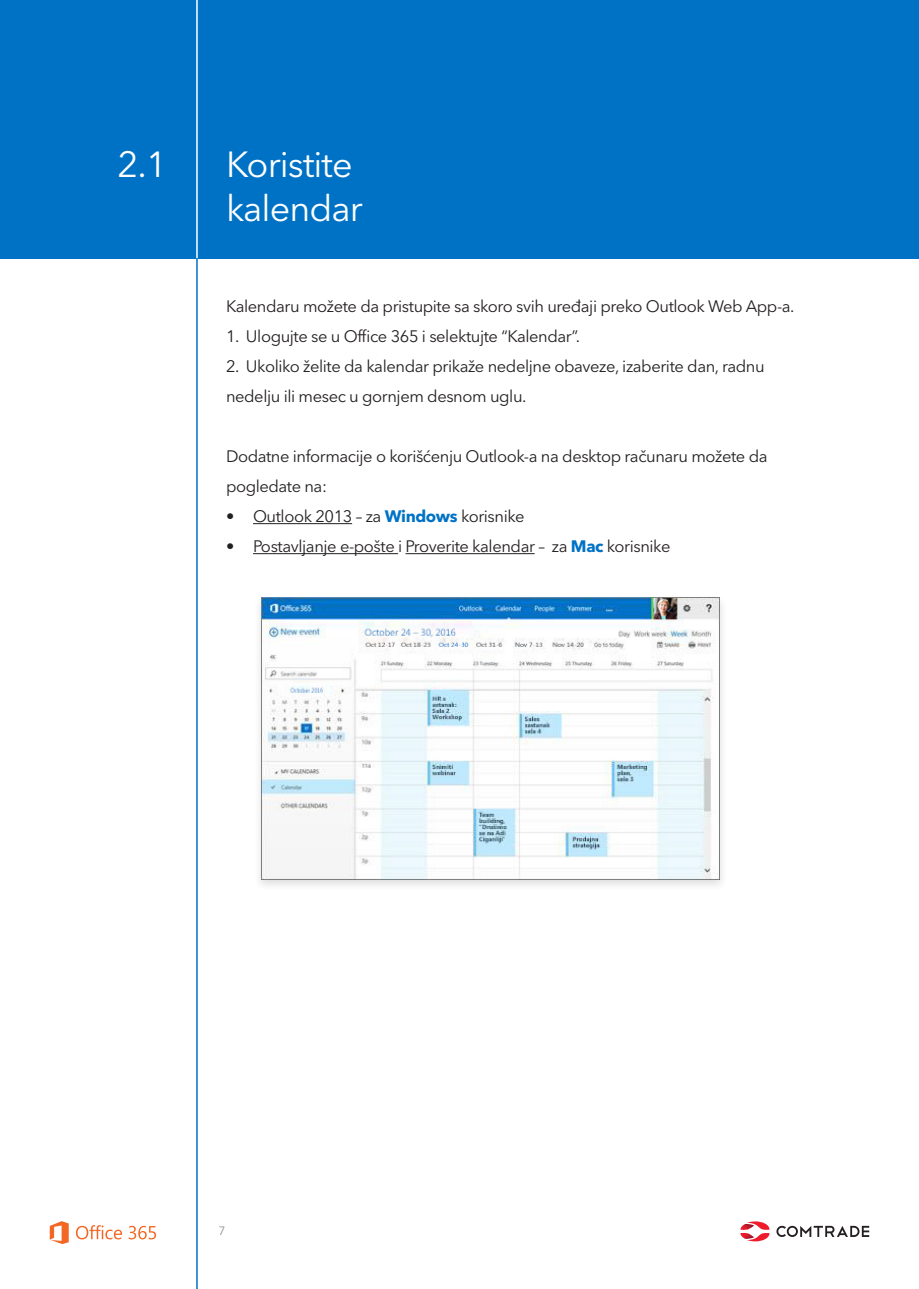
<style>
.page{position:relative;width:919px;height:1289px;background:#fff}
.page>*{position:absolute;margin:0;border:0;box-sizing:border-box;transform-origin:0 0}
.t1{font:36px/43.2px "Avenir Next LT Pro";letter-spacing:-.025em;color:#fff}
.t2{font:16.5px/30px "Avenir Next LT Pro";letter-spacing:-.025em;color:#231f20}
.t3{font:12px "Avenir Next LT Pro";color:#8f9194}
.s1{font-weight:700;color:#0072c5}
</style>
<div class="page">
<svg style="left:50px;top:1221px;width:19px;height:22px"></svg>
<svg style="left:76px;top:1225px;width:46px;height:14px"></svg>
<svg style="left:129px;top:1225px;width:27px;height:14px"></svg>
<svg style="left:776px;top:1225px;width:93px;height:11px"></svg>
<svg style="left:740px;top:1221px;width:29px;height:20px"></svg>
<div style="left:0;top:0;width:918px;height:258px;background:#0072c5"></div>
<hr style="left:253px;top:523px;width:99px;height:1px;background:#231f20">
<hr style="left:253px;top:553px;width:145px;height:1px;background:#231f20">
<hr style="left:405px;top:553px;width:129px;height:1px;background:#231f20">
<hr style="left:196px;top:0;width:2px;height:1288px;background:#0072c5">
<hr style="left:196px;top:0;width:2px;height:258px;background:#fff">
<div style="left:253px;top:593px;width:475px;height:298px;background:#231f20;opacity:.15"></div>
<img style="left:261px;top:597px;width:458px;height:282px">
<h1 class="t1" style="left:118px;top:143px;width:51px">2.1</h1>
<h1 class="t1" style="left:226px;top:143px;width:138px">Koristite kalendar</h1>
<p class="t2" style="left:226px;top:291px;width:570px">Kalendaru možete da pristupite sa skoro svih uređaji preko Outlook Web App-a.</p>
<p class="t2" style="left:226px;top:321px;width:355px">1. Ulogujte se u Office 365 i selektujte “Kalendar”.</p>
<p class="t2" style="left:226px;top:351px;width:540px">2. Ukoliko želite da kalendar prikaže nedeljne obaveze, izaberite dan, radnu nedelju ili mesec u gornjem desnom uglu.</p>
<p class="t2" style="left:226px;top:441px;width:543px">Dodatne informacije o korišćenju Outlook-a na desktop računaru možete da pogledate na:</p>
<p class="t2" style="left:226px;top:501px;width:300px">• Outlook 2013 – za <span class="s1">Windows</span> korisnike</p>
<p class="t2" style="left:226px;top:531px;width:446px">• Postavljanje e-pošte i Proverite kalendar – za <span class="s1">Mac</span> korisnike</p>
<p class="t3" style="left:218px;top:1223px;width:8px">7</p>
</div>
